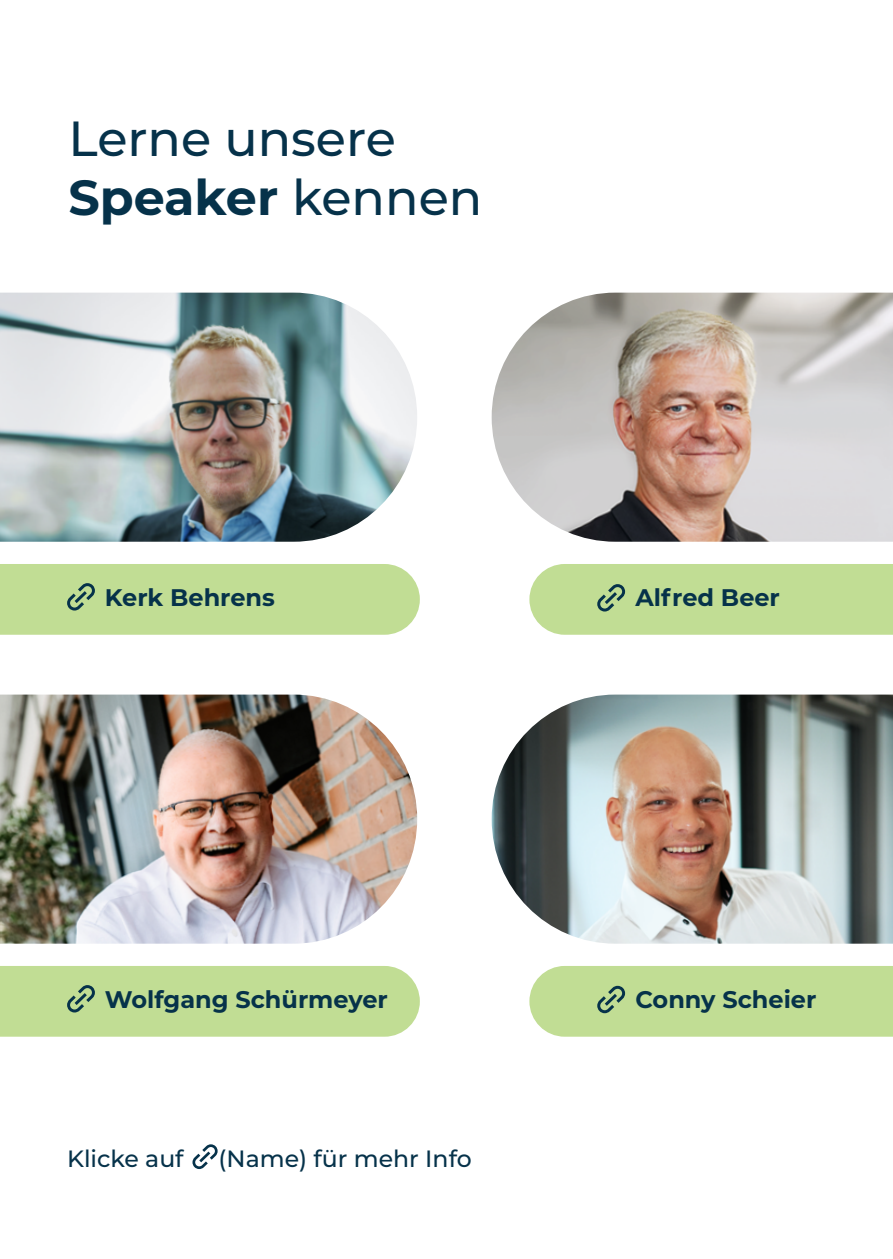
<style>
.page{position:relative;width:893px;height:1259px;background:#fff}
.page>*{position:absolute;margin:0;border:0;box-sizing:border-box;transform-origin:0 0}
.t1{font:500 49.2px/59.1px "Montserrat";color:#06324a}
.t2{font:700 24px "Montserrat";color:#06324a}
.t3{font:500 23.7px "Montserrat";color:#06324a}
.s1{font-weight:700}
</style>
<div class="page">
<img style="left:0;top:293px;width:417px;height:249px">
<img style="left:0;top:694px;width:417px;height:249px">
<img style="left:492px;top:293px;width:401px;height:249px">
<img style="left:492px;top:694px;width:401px;height:249px">
<div style="left:0;top:966px;width:420px;height:70px;background:#c1dd94"></div>
<div style="left:0;top:564px;width:420px;height:71px;background:#c1dd94"></div>
<div style="left:529px;top:966px;width:364px;height:70px;background:#c1dd94"></div>
<div style="left:529px;top:564px;width:364px;height:71px;background:#c1dd94"></div>
<svg style="left:192px;top:1144px;width:26px;height:25px"></svg>
<h1 class="t1" style="left:68px;top:107px;width:416px">Lerne unsere<br><span class="s1">Speaker</span> kennen</h1>
<p class="t2" style="left:105px;top:580px;width:171px">Kerk Behrens</p>
<p class="t2" style="left:105px;top:982px;width:285px">Wolfgang Schürmeyer</p>
<p class="t3" style="left:67px;top:1142px;width:118px">Klicke auf</p>
<p class="t3" style="left:219px;top:1142px;width:255px">(Name) für mehr Info</p>
<p class="t2" style="left:635px;top:580px;width:146px">Alfred Beer</p>
<p class="t2" style="left:635px;top:982px;width:182px">Conny Scheier</p>
</div>
